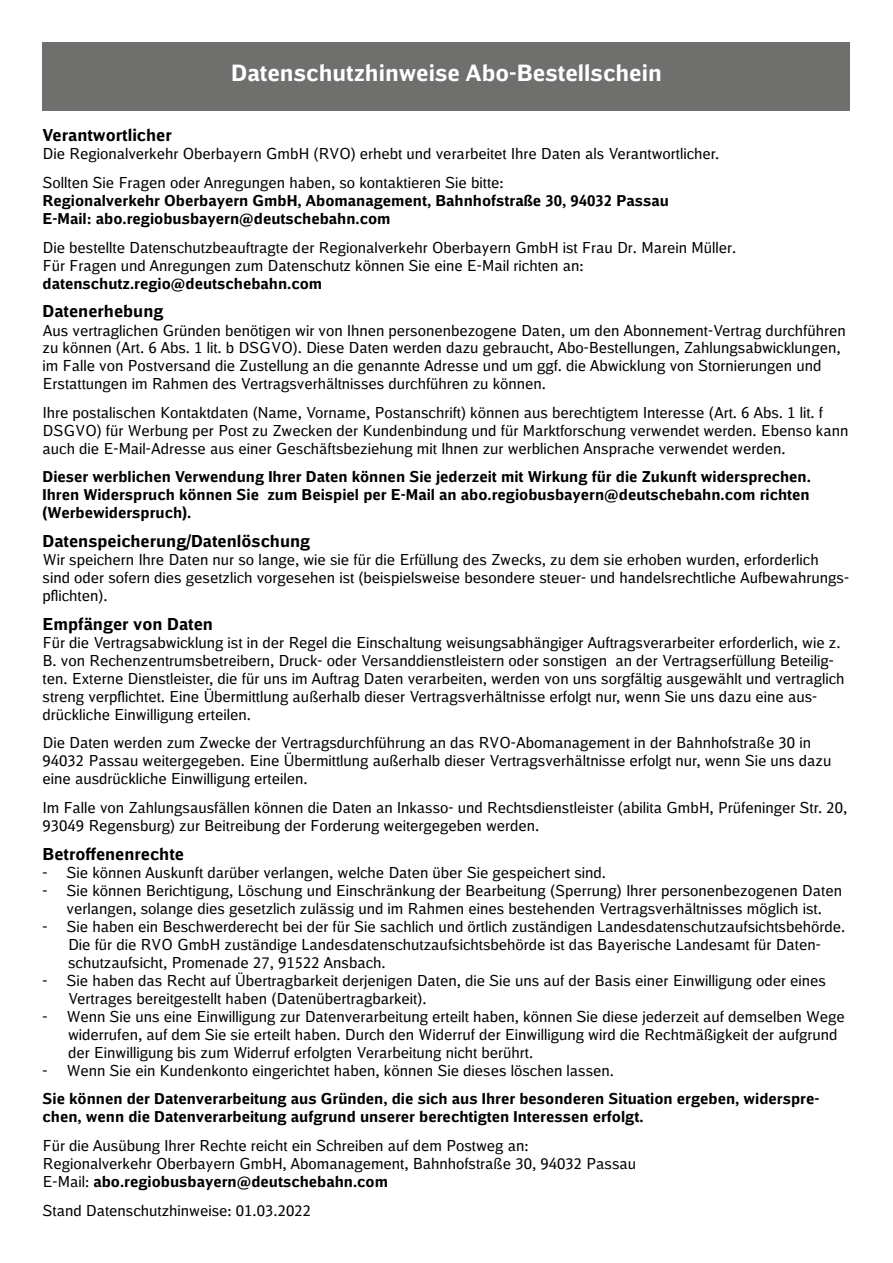
<style>
.page{position:relative;width:893px;height:1263px;background:#fff}
.page>*{position:absolute;margin:0;border:0;box-sizing:border-box;transform-origin:0 0}
.t1{font:700 22.5px "DB Office";color:#fff}
.t2{font:700 16.5px "DB Office";color:#000}
.t3{font:15px/18px "DB Office";color:#000}
.t4{font:700 15px/18px "DB Office";color:#000}
.s1{font-weight:700}
</style>
<div class="page">
<div style="left:43px;top:43px;width:807px;height:68px;background:#6f6f6e"></div>
<h1 class="t1" style="left:231px;top:59px;width:432px">Datenschutzhinweise Abo-Bestellschein</h1>
<p class="t2" style="left:43px;top:125px;width:131px">Verantwortlicher</p>
<p class="t3" style="left:43px;top:139px;width:678px;line-height:28.7px">Die Regionalverkehr Oberbayern GmbH (RVO) erhebt und verarbeitet Ihre Daten als Verantwortlicher.<br>Sollten Sie Fragen oder Anregungen haben, so kontaktieren Sie bitte:</p>
<p class="t4" style="left:43px;top:191px;width:628px">Regionalverkehr Oberbayern GmbH, Abomanagement, Bahnhofstraße 30, 94032 Passau<br>E-Mail: abo.regiobusbayern@deutschebahn.com</p>
<p class="t3" style="left:43px;top:238px;width:695px">Die bestellte Datenschutzbeauftragte der Regionalverkehr Oberbayern GmbH ist Frau Dr. Marein Müller.<br>Für Fragen und Anregungen zum Datenschutz können Sie eine E-Mail richten an:</p>
<p class="t4" style="left:43px;top:274px;width:281px">datenschutz.regio@deutschebahn.com</p>
<p class="t2" style="left:43px;top:301px;width:123px">Datenerhebung</p>
<p class="t3" style="left:43px;top:321px;width:805px">Aus vertraglichen Gründen benötigen wir von Ihnen personenbezogene Daten, um den Abonnement-Vertrag durchführen zu können (Art. 6 Abs. 1 lit. b DSGVO). Diese Daten werden dazu gebraucht, Abo-Bestellungen, Zahlungsabwicklungen, im Falle von Postversand die Zustellung an die genannte Adresse und um ggf. die Abwicklung von Stornierungen und Erstattungen im Rahmen des Vertragsverhältnisses durchführen zu können.</p>
<p class="t3" style="left:43px;top:403px;width:807px">Ihre postalischen Kontaktdaten (Name, Vorname, Postanschrift) können aus berechtigtem Interesse (Art. 6 Abs. 1 lit. f<br>DSGVO) für Werbung per Post zu Zwecken der Kundenbindung und für Marktforschung verwendet werden. Ebenso kann auch die E-Mail-Adresse aus einer Geschäftsbeziehung mit Ihnen zur werblichen Ansprache verwendet werden.</p>
<p class="t4" style="left:43px;top:468px;width:770px;text-align:justify">Dieser werblichen Verwendung Ihrer Daten können Sie jederzeit mit Wirkung für die Zukunft widersprechen.<br>Ihren Widerspruch können Sie zum Beispiel per E-Mail an abo.regiobusbayern@deutschebahn.com richten (Werbewiderspruch).</p>
<p class="t2" style="left:43px;top:531px;width:269px">Datenspeicherung/Datenlöschung</p>
<p class="t3" style="left:43px;top:551px;width:808px">Wir speichern Ihre Daten nur so lange, wie sie für die Erfüllung des Zwecks, zu dem sie erhoben wurden, erforderlich sind oder sofern dies gesetzlich vorgesehen ist (beispielsweise besondere steuer- und handelsrechtliche Aufbewahrungs&shy;pflichten).</p>
<p class="t2" style="left:43px;top:613px;width:172px">Empfänger von Daten</p>
<p class="t3" style="left:43px;top:633px;width:804px">Für die Vertragsabwicklung ist in der Regel die Einschaltung weisungsabhängiger Auftragsverarbeiter erforderlich, wie z.<br>B. von Rechenzentrumsbetreibern, Druck- oder Versanddienstleistern oder sonstigen an der Vertragserfüllung Beteilig&shy;ten. Externe Dienstleister, die für uns im Auftrag Daten verarbeiten, werden von uns sorgfältig ausgewählt und vertraglich streng verpflichtet. Eine Übermittlung außerhalb dieser Vertragsverhältnisse erfolgt nur, wenn Sie uns dazu eine aus&shy;drückliche Einwilligung erteilen.</p>
<p class="t3" style="left:43px;top:734px;width:790px">Die Daten werden zum Zwecke der Vertragsdurchführung an das RVO-Abomanagement in der Bahnhofstraße 30 in<br>94032 Passau weitergegeben. Eine Übermittlung außerhalb dieser Vertragsverhältnisse erfolgt nur, wenn Sie uns dazu eine ausdrückliche Einwilligung erteilen.</p>
<p class="t3" style="left:43px;top:798px;width:806px">Im Falle von Zahlungsausfällen können die Daten an Inkasso- und Rechtsdienstleister (abilita GmbH, Prüfeninger Str. 20,<br>93049 Regensburg) zur Beitreibung der Forderung weitergegeben werden.</p>
<p class="t2" style="left:43px;top:843px;width:143px">Betroffenenrechte</p>
<p class="t3" style="left:43px;top:863px;width:565px">- Sie können Auskunft darüber verlangen, welche Daten über Sie gespeichert sind.</p>
<p class="t3" style="left:43px;top:881px;width:801px;text-align:center">- Sie können Berichtigung, Löschung und Einschränkung der Bearbeitung (Sperrung) Ihrer personenbezogenen Daten verlangen, solange dies gesetzlich zulässig und im Rahmen eines bestehenden Vertragsverhältnisses möglich ist.</p>
<p class="t3" style="left:68px;top:917px;width:779px;text-indent:-26px">- Sie haben ein Beschwerderecht bei der für Sie sachlich und örtlich zuständigen Landesdatenschutzaufsichtsbehörde.<br>Die für die RVO GmbH zuständige Landesdatenschutzaufsichtsbehörde ist das Bayerische Landesamt für Daten&shy;schutzaufsicht, Promenade 27, 91522 Ansbach.</p>
<p class="t3" style="left:68px;top:971px;width:760px;text-indent:-26px">- Sie haben das Recht auf Übertragbarkeit derjenigen Daten, die Sie uns auf der Basis einer Einwilligung oder eines<br>Vertrages bereitgestellt haben (Datenübertragbarkeit).</p>
<p class="t3" style="left:68px;top:1007px;width:778px;text-indent:-26px">- Wenn Sie uns eine Einwilligung zur Datenverarbeitung erteilt haben, können Sie diese jederzeit auf demselben Wege widerrufen, auf dem Sie sie erteilt haben. Durch den Widerruf der Einwilligung wird die Rechtmäßigkeit der aufgrund der Einwilligung bis zum Widerruf erfolgten Verarbeitung nicht berührt.</p>
<p class="t3" style="left:43px;top:1061px;width:573px">- Wenn Sie ein Kundenkonto eingerichtet haben, können Sie dieses löschen lassen.</p>
<p class="t4" style="left:43px;top:1089px;width:778px">Sie können der Datenverarbeitung aus Gründen, die sich aus Ihrer besonderen Situation ergeben, widerspre&shy;chen, wenn die Datenverarbeitung aufgrund unserer berechtigten Interessen erfolgt.</p>
<p class="t3" style="left:43px;top:1136px;width:595px">Für die Ausübung Ihrer Rechte reicht ein Schreiben auf dem Postweg an:<br>Regionalverkehr Oberbayern GmbH, Abomanagement, Bahnhofstraße 30, 94032 Passau<br>E-Mail: <span class="s1">abo.regiobusbayern@deutschebahn.com</span></p>
<p class="t3" style="left:43px;top:1201px;width:270px">Stand Datenschutzhinweise: 01.03.2022</p>
</div>
